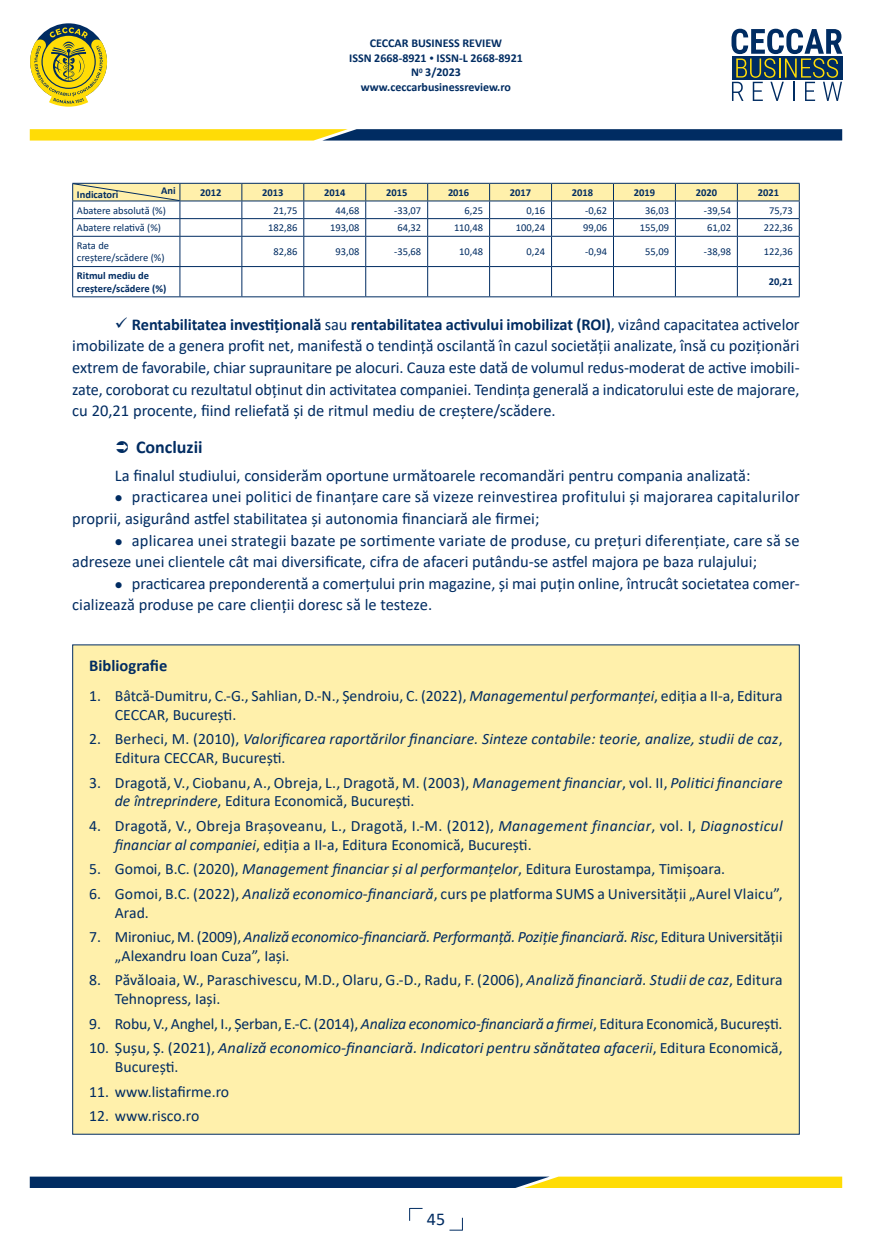
<style>
.page{position:relative;width:872px;height:1255px;background:#fff}
.page>*{position:absolute;margin:0;border:0;box-sizing:border-box;transform-origin:0 0}
.t1{font:700 18px "Calibri";color:#002c62}
.t2{font:18px "Calibri";color:#002c62}
.t3{font:16.5px/21.6px "Calibri";color:#002c62}
.t4{font:700 16.5px "Calibri";color:#002c62}
.t5{font:15.75px/18.9px "Calibri";color:#002c62}
.t6{font:italic 15.75px/18.9px "Calibri";letter-spacing:.005em;color:#002c62}
.t7{font:700 12px/14.4px "Calibri";color:#002c62;text-align:center}
.t8{font:10.5px/12.6px "Calibri";color:#002c62}
.t9{font:700 10.5px/12.6px "Calibri";color:#002c62}
.s1{font-size:9px}
.s2{font-weight:700}
.s3{font-style:italic}
.s4{font-style:normal}
</style>
<div class="page">
<svg style="left:449px;top:1217px;width:14px;height:13px"></svg>
<svg style="left:731px;top:29px;width:111px;height:72px"></svg>
<svg style="left:30px;top:129px;width:812px;height:11px;background:#647144"></svg>
<svg style="left:30px;top:27px;width:77px;height:80px"></svg>
<svg style="left:30px;top:1176px;width:812px;height:11px;background:#69774c"></svg>
<svg style="left:409px;top:1207px;width:13px;height:13px"></svg>
<hr style="left:72px;top:296px;width:108px;height:1px;background:#002c62">
<hr style="left:180px;top:296px;width:62px;height:1px;background:#002c62">
<hr style="left:242px;top:296px;width:62px;height:1px;background:#002c62">
<hr style="left:304px;top:296px;width:62px;height:1px;background:#002c62">
<hr style="left:366px;top:296px;width:62px;height:1px;background:#002c62">
<hr style="left:428px;top:296px;width:61px;height:1px;background:#002c62">
<hr style="left:489px;top:296px;width:62px;height:1px;background:#002c62">
<hr style="left:551px;top:296px;width:62px;height:1px;background:#002c62">
<hr style="left:613px;top:296px;width:62px;height:1px;background:#002c62">
<hr style="left:675px;top:296px;width:62px;height:1px;background:#002c62">
<hr style="left:737px;top:296px;width:62px;height:1px;background:#002c62">
<svg style="left:72px;top:183px;width:728px;height:113px"></svg>
<div style="left:72px;top:644px;width:727px;height:490px;background:#fff0ab"></div>
<p class="t7" style="left:349px;top:36px;width:175px">CECCAR BUSINESS REVIEW<br>ISSN 2668-8921 <span class="s1">•</span> ISSN-L 2668-8921<br>N<sup>0</sup> 3/2023 www.ceccarbusinessreview.ro</p>
<p class="t9" style="left:161px;top:184px;width:16px">Ani</p>
<p class="t9" style="left:200px;top:186px;width:23px">2012</p>
<p class="t9" style="left:262px;top:186px;width:23px">2013</p>
<p class="t9" style="left:324px;top:186px;width:23px">2014</p>
<p class="t9" style="left:386px;top:186px;width:23px">2015</p>
<p class="t9" style="left:448px;top:186px;width:23px">2016</p>
<p class="t9" style="left:510px;top:186px;width:23px">2017</p>
<p class="t9" style="left:572px;top:186px;width:23px">2018</p>
<p class="t9" style="left:634px;top:186px;width:23px">2019</p>
<p class="t9" style="left:695px;top:186px;width:23px">2020</p>
<p class="t9" style="left:757px;top:186px;width:23px">2021</p>
<p class="t8" style="left:77px;top:203px;width:91px">Abatere absolută (%)</p>
<p class="t8" style="left:273px;top:203px;width:25px">21,75</p>
<p class="t8" style="left:335px;top:203px;width:25px">44,68</p>
<p class="t8" style="left:394px;top:203px;width:29px">-33,07</p>
<p class="t8" style="left:464px;top:203px;width:20px">6,25</p>
<p class="t8" style="left:526px;top:203px;width:20px">0,16</p>
<p class="t8" style="left:585px;top:203px;width:23px">-0,62</p>
<p class="t8" style="left:645px;top:203px;width:25px">36,03</p>
<p class="t8" style="left:704px;top:203px;width:29px">-39,54</p>
<p class="t8" style="left:769px;top:203px;width:25px">75,73</p>
<p class="t8" style="left:77px;top:221px;width:86px">Abatere relativă (%)</p>
<p class="t8" style="left:268px;top:221px;width:31px">182,86</p>
<p class="t8" style="left:330px;top:221px;width:31px">193,08</p>
<p class="t8" style="left:397px;top:221px;width:25px">64,32</p>
<p class="t8" style="left:454px;top:221px;width:31px">110,48</p>
<p class="t8" style="left:516px;top:221px;width:31px">100,24</p>
<p class="t8" style="left:583px;top:221px;width:25px">99,06</p>
<p class="t8" style="left:640px;top:221px;width:31px">155,09</p>
<p class="t8" style="left:707px;top:221px;width:25px">61,02</p>
<p class="t8" style="left:763px;top:221px;width:31px">222,36</p>
<p class="t8" style="left:77px;top:239px;width:89px">Rata de creștere/scădere (%)</p>
<p class="t8" style="left:273px;top:245px;width:25px">82,86</p>
<p class="t8" style="left:335px;top:245px;width:25px">93,08</p>
<p class="t8" style="left:394px;top:245px;width:29px">-35,68</p>
<p class="t8" style="left:459px;top:245px;width:25px">10,48</p>
<p class="t8" style="left:526px;top:245px;width:20px">0,24</p>
<p class="t8" style="left:585px;top:245px;width:23px">-0,94</p>
<p class="t8" style="left:645px;top:245px;width:25px">55,09</p>
<p class="t8" style="left:704px;top:245px;width:29px">-38,98</p>
<p class="t8" style="left:763px;top:245px;width:31px">122,36</p>
<p class="t9" style="left:77px;top:269px;width:91px">Ritmul mediu de creștere/scădere (%)</p>
<p class="t9" style="left:769px;top:275px;width:26px">20,21</p>
<p class="t3" style="left:72px;top:313px;width:729px;text-align:justify;text-indent:43px">✓ <span class="s2">Rentabilitatea investițională</span> sau <span class="s2">rentabilitatea activului imobilizat (ROI)</span>, vizând capacitatea activelor imobilizate de a genera profit net, manifestă o tendință oscilantă în cazul societății analizate, însă cu poziționări extrem de favorabile, chiar supraunitare pe alocuri. Cauza este dată de volumul redus-moderat de active imobili&shy;zate, coroborat cu rezultatul obținut din activitatea companiei. Tendința generală a indicatorului este de majorare, cu 20,21 procente, fiind reliefată și de ritmul mediu de creștere/scădere.</p>
<p class="t1" style="left:136px;top:434px;width:68px">Concluzii</p>
<p class="t3" style="left:115px;top:464px;width:637px">La finalul studiului, considerăm oportune următoarele recomandări pentru compania analizată:</p>
<p class="t3" style="left:72px;top:485px;width:729px;text-indent:43px">● practicarea unei politici de finanțare care să vizeze reinvestirea profitului și majorarea capitalurilor proprii, asigurând astfel stabilitatea și autonomia financiară ale firmei;</p>
<p class="t3" style="left:72px;top:529px;width:729px;text-indent:43px">● aplicarea unei strategii bazate pe sortimente variate de produse, cu prețuri diferențiate, care să se adreseze unei clientele cât mai diversificate, cifra de afaceri putându-se astfel majora pe baza rulajului;</p>
<p class="t3" style="left:72px;top:572px;width:728px;text-indent:43px">● practicarea preponderentă a comerțului prin magazine, și mai puțin online, întrucât societatea comer&shy;cializează produse pe care clienții doresc să le testeze.</p>
<p class="t9" style="left:77px;top:188px;width:43px">Indicatori</p>
<p class="t4" style="left:89px;top:654px;width:79px">Bibliografie</p>
<p class="t5" style="left:115px;top:685px;width:669px;text-indent:-26px">1. Bâtcă-Dumitru, C.-G., Sahlian, D.-N., Șendroiu, C. (2022), <span class="s3">Managementul performanței</span>, ediția a II-a, Editura<br>CECCAR, București.</p>
<p class="t6" style="left:115px;top:728px;width:669px;text-indent:-26px"><span class="s4">2. Berheci, M. (2010),</span> Valorificarea raportărilor financiare. Sinteze contabile: teorie, analize, studii de caz<span class="s4">,<br>Editura CECCAR, București.</span></p>
<p class="t5" style="left:115px;top:772px;width:669px;text-indent:-26px">3. Dragotă, V., Ciobanu, A., Obreja, L., Dragotă, M. (2003), <span class="s3">Management financiar</span>, vol. II, <span class="s3">Politici financiare de întreprindere</span>, Editura Economică, București.</p>
<p class="t5" style="left:115px;top:815px;width:669px;text-indent:-26px">4. Dragotă, V., Obreja Brașoveanu, L., Dragotă, I.-M. (2012), <span class="s3">Management financiar</span>, vol. I, <span class="s3">Diagnosticul financiar al companiei</span>, ediția a II-a, Editura Economică, București.</p>
<p class="t5" style="left:89px;top:859px;width:637px">5. Gomoi, B.C. (2020), <span class="s3">Management financiar și al performanțelor</span>, Editura Eurostampa, Timișoara.</p>
<p class="t5" style="left:115px;top:883px;width:669px;text-indent:-26px">6. Gomoi, B.C. (2022), <span class="s3">Analiză economico-financiară</span>, curs pe plat-forma SUMS a Universității „Aurel Vlaicu”,<br>Arad.</p>
<p class="t5" style="left:115px;top:926px;width:669px;text-indent:-26px">7. Mironiuc, M. (2009), <span class="s3">Analiză economico-financiară. Performanță. Poziție financiară. Risc</span>, Editura Universității „Alexandru Ioan Cuza”, Iași.</p>
<p class="t5" style="left:115px;top:970px;width:669px;text-indent:-26px">8. Păvăloaia, W., Paraschivescu, M.D., Olaru, G.-D., Radu, F. (2006), <span class="s3">Analiză financiară. Studii de caz</span>, Editura<br>Tehnopress, Iași.</p>
<p class="t5" style="left:89px;top:1013px;width:695px">9. Robu, V., Anghel, I., Șerban, E.-C. (2014), <span class="s3">Analiza economico-financiară a firmei</span>, Editura Economică, București.</p>
<p class="t6" style="left:115px;top:1037px;width:669px;text-indent:-26px"><span class="s4">10. Șușu, Ș. (2021),</span> Analiză economico-financiară. Indicatori pentru sănătatea afacerii<span class="s4">, Editura Economică,<br>București.</span></p>
<p class="t5" style="left:89px;top:1081px;width:141px">11. www.listafirme.ro</p>
<p class="t5" style="left:89px;top:1105px;width:111px">12. www.risco.ro</p>
<p class="t2" style="left:427px;top:1206px;width:20px">45</p>
</div>
